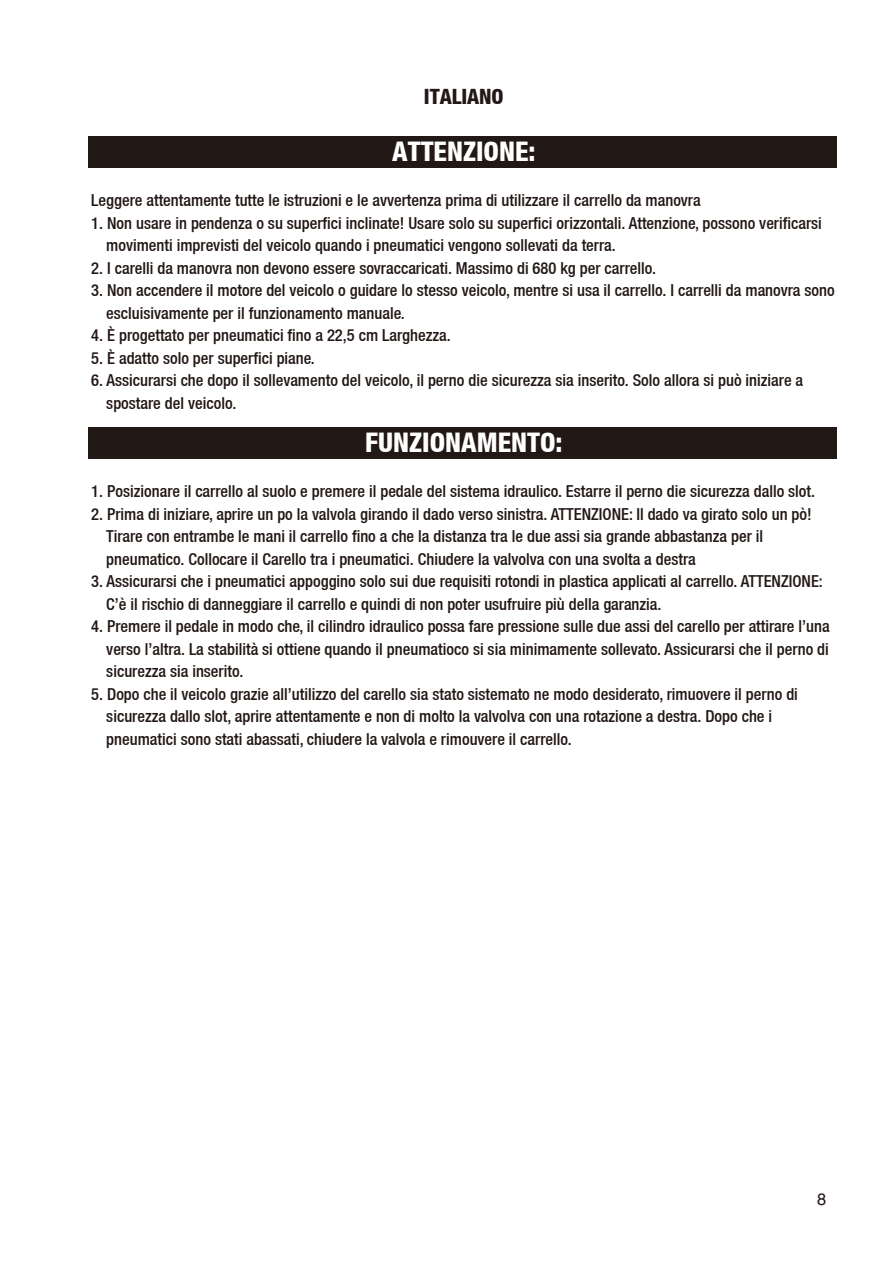
<style>
.page{position:relative;width:893px;height:1263px;background:#fff}
.page>*{position:absolute;margin:0;border:0;box-sizing:border-box;transform-origin:0 0}
.t1{font:800 condensed 27px "Helvetica Neue LT";color:#fff}
.t2{font:800 condensed 21px "Helvetica Neue LT";letter-spacing:-.005em;color:#221815}
.t3{font:500 condensed 16.5px/22.5px "Helvetica Neue LT";color:#221815}
.t4{font:16.5px "Helvetica";color:#221815}
</style>
<div class="page">
<div style="left:88px;top:428px;width:748px;height:31px;background:#221815"></div>
<div style="left:88px;top:136px;width:748px;height:31px;background:#221815"></div>
<p class="t2" style="left:424px;top:83px;width:81px">ITALIANO</p>
<h1 class="t1" style="left:392px;top:135px;width:145px">ATTENZIONE:</h1>
<p class="t3" style="left:91px;top:189px;width:611px">Leggere attentamente tutte le istruzioni e le avvertenza prima di utilizzare il carrello da manovra</p>
<p class="t3" style="left:106px;top:211px;width:717px;text-indent:-15px">1. Non usare in pendenza o su superfici inclinate! Usare solo su superfici orizzontali. Attenzione, possono verificarsi movimenti imprevisti del veicolo quando i pneumatici vengono sollevati da terra.</p>
<p class="t3" style="left:91px;top:256px;width:566px">2. I carelli da manovra non devono essere sovraccaricati. Massimo di 680 kg per carrello.</p>
<p class="t3" style="left:106px;top:279px;width:730px;text-indent:-15px">3. Non accendere il motore del veicolo o guidare lo stesso veicolo, mentre si usa il carrello. I carrelli da manovra sono escluisivamente per il funzionamento manuale.</p>
<p class="t3" style="left:91px;top:324px;width:361px">4. È progettato per pneumatici fino a 22,5 cm Larghezza.</p>
<p class="t3" style="left:91px;top:346px;width:225px">5. È adatto solo per superfici piane.</p>
<p class="t3" style="left:106px;top:369px;width:698px;text-indent:-15px">6. Assicurarsi che dopo il sollevamento del veicolo, il perno die sicurezza sia inserito. Solo allora si può iniziare a spostare del veicolo.</p>
<h1 class="t1" style="left:365px;top:426px;width:199px">FUNZIONAMENTO:</h1>
<p class="t3" style="left:91px;top:480px;width:725px">1. Posizionare il carrello al suolo e premere il pedale del sistema idraulico. Estarre il perno die sicurezza dallo slot.</p>
<p class="t3" style="left:106px;top:502px;width:707px;text-indent:-15px">2. Prima di iniziare, aprire un po la valvola girando il dado verso sinistra. ATTENZIONE: Il dado va girato solo un pò!<br>Tirare con entrambe le mani il carrello fino a che la distanza tra le due assi sia grande abbastanza per il pneumatico. Collocare il Carello tra i pneumatici. Chiudere la valvolva con una svolta a destra</p>
<p class="t3" style="left:106px;top:570px;width:718px;text-indent:-15px">3. Assicurarsi che i pneumatici appoggino solo sui due requisiti rotondi in plastica applicati al carrello. ATTENZIONE:<br>C’è il rischio di danneggiare il carrello e quindi di non poter usufruire più della garanzia.</p>
<p class="t3" style="left:106px;top:615px;width:725px;text-align:justify;text-indent:-15px">4. Premere il pedale in modo che, il cilindro idraulico possa fare pressione sulle due assi del carello per attirare l’una verso l’altra. La stabilità si ottiene quando il pneumatioco si sia minimamente sollevato. Assicurarsi che il perno di sicurezza sia inserito.</p>
<p class="t3" style="left:106px;top:682px;width:693px;text-indent:-15px">5. Dopo che il veicolo grazie all’utilizzo del carello sia stato sistemato ne modo desiderato, rimuovere il perno di sicurezza dallo slot, aprire attentamente e non di molto la valvolva con una rotazione a destra. Dopo che i pneumatici sono stati abassati, chiudere la valvola e rimouvere il carrello.</p>
<p class="t4" style="left:817px;top:1187px;width:11px">8</p>
</div>
